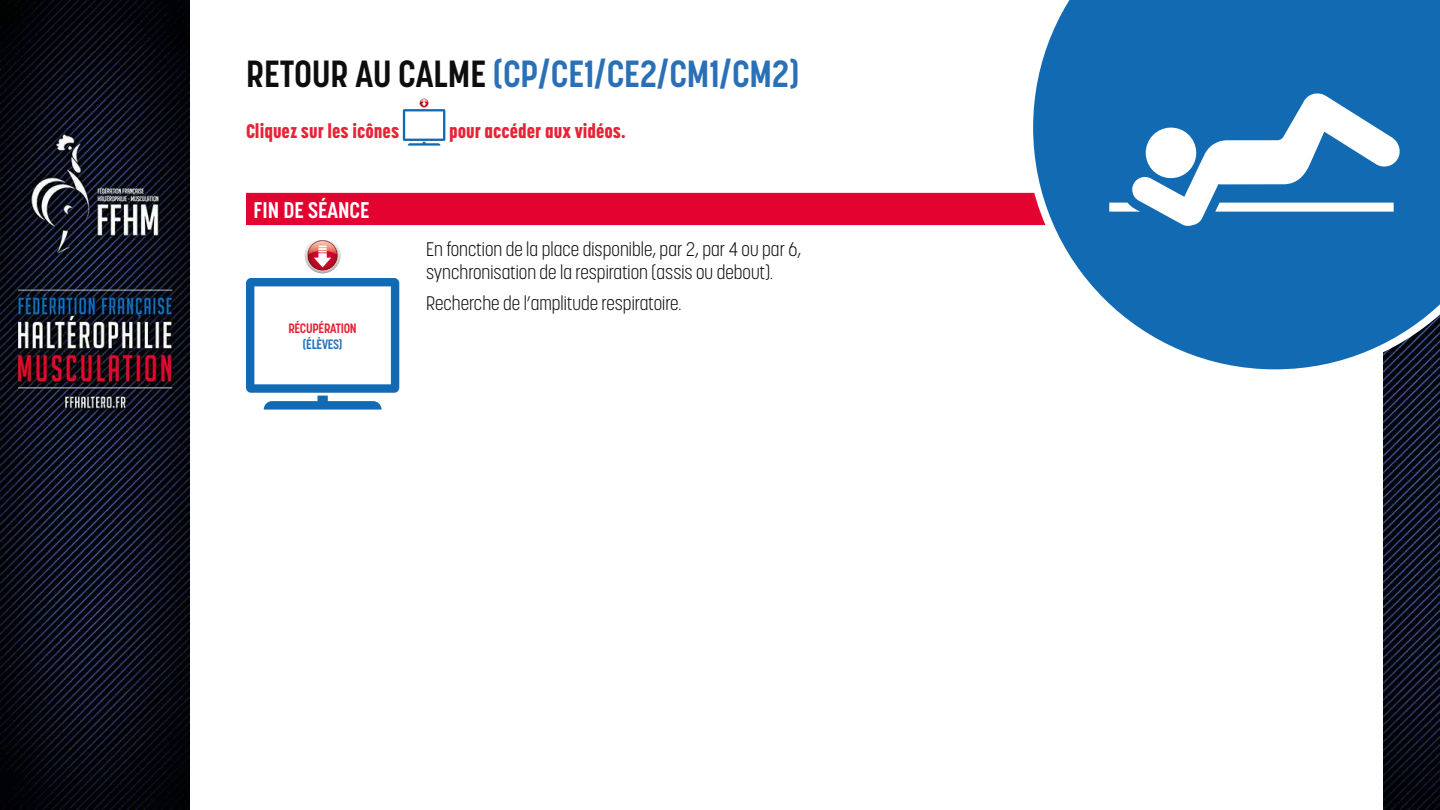
<style>
.page{position:relative;width:1440px;height:810px;background:#fff}
.page>*{position:absolute;margin:0;border:0;box-sizing:border-box;transform-origin:0 0}
.t1{font:700 37.5px "Korolev Condensed";color:#2a70b7}
.t2{font:700 22.5px "Korolev Condensed";color:#fff}
.t3{font:300 19.5px/23.4px "Korolev Condensed";color:#0d0d0d}
.t4{font:800 19.5px "Korolev Condensed";color:#e62337}
.t5{font:700 13.5px "Korolev Condensed";letter-spacing:-.02em;color:#e62337}
.t6{font:700 13.5px "Korolev Condensed";letter-spacing:-.02em;color:#2a70b7}
.s1{color:#0d0d0d}
</style>
<div class="page">
<img style="left:0;top:0;width:190px;height:810px">
<img style="left:1384px;top:377px;width:56px;height:433px">
<svg style="left:403px;top:98px;width:42px;height:48px"></svg>
<div style="left:246px;top:193px;width:800px;height:32px;background:#e40230"></div>
<svg style="left:246px;top:240px;width:153px;height:170px"></svg>
<svg style="left:1026px;top:0;width:414px;height:377px"></svg>
<svg style="left:1109px;top:93px;width:291px;height:133px"></svg>
<h1 class="t1" style="left:246px;top:51px;width:555px"><span class="s1">RETOUR AU CALME</span> (CP/CE1/CE2/CM1/CM2)</h1>
<p class="t4" style="left:246px;top:119px;width:155px">Cliquez sur les icônes</p>
<p class="t4" style="left:449px;top:119px;width:178px">pour accéder aux vidéos.</p>
<p class="t2" style="left:254px;top:196px;width:118px">FIN DE SÉANCE</p>
<p class="t5" style="left:288px;top:320px;width:70px">RÉCUPÉRATION</p>
<p class="t6" style="left:303px;top:337px;width:41px">(ÉLÈVES)</p>
<p class="t3" style="left:426px;top:237px;width:377px">En fonction de la place disponible, par 2, par 4 ou par 6, synchronisation de la respiration (assis ou debout).</p>
<p class="t3" style="left:426px;top:292px;width:257px">Recherche de l’amplitude respiratoire.</p>
</div>
